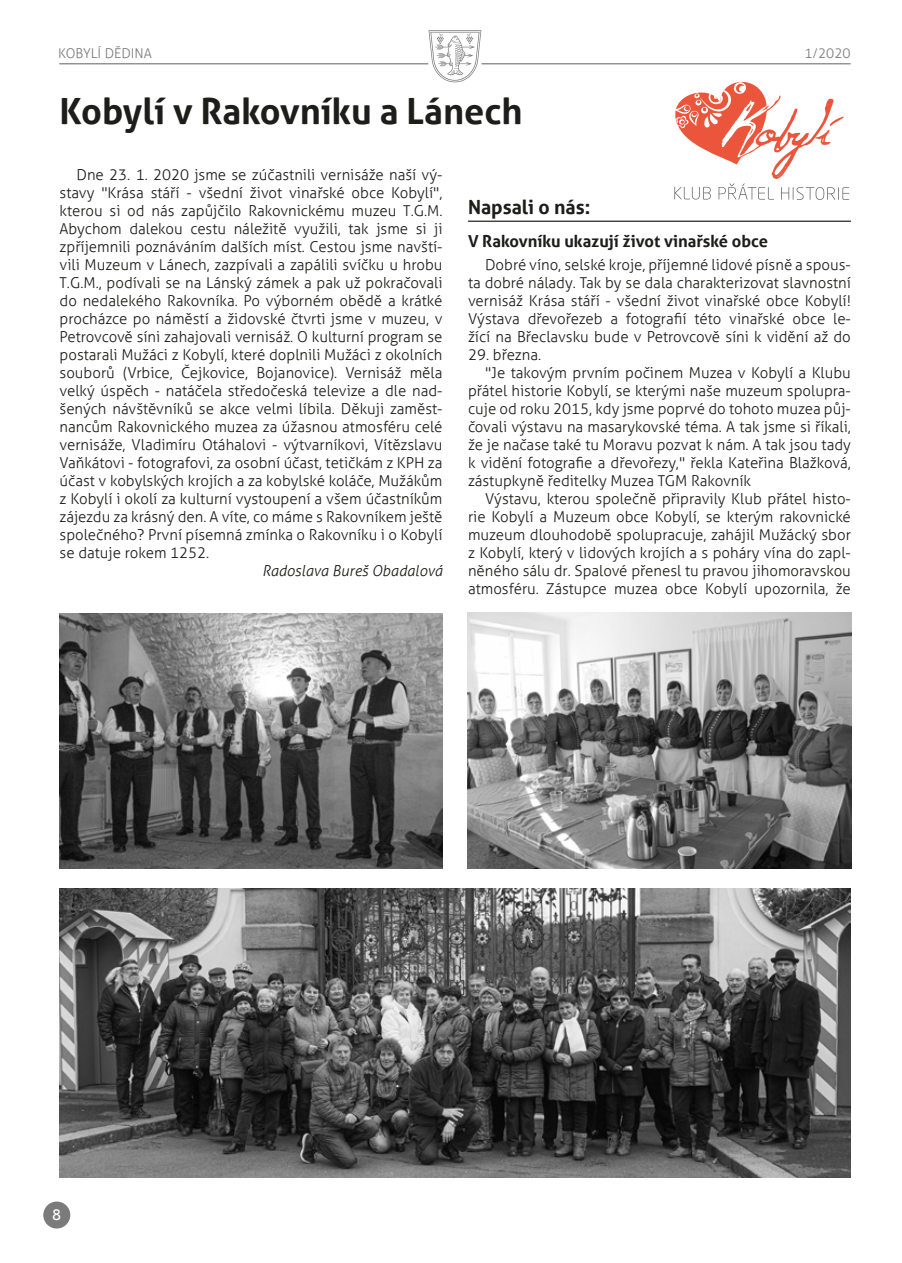
<style>
.page{position:relative;width:902px;height:1263px;background:#fff}
.page>*{position:absolute;margin:0;border:0;box-sizing:border-box;transform-origin:0 0}
.t1{font:700 36px "Aller";color:#1d1d1b}
.t2{font:700 19.5px "Aller";color:#1d1d1b}
.t3{font:700 16.5px "Aller";color:#1d1d1b}
.t4{font:300 15px/18px "Aller";color:#1d1d1b;text-align:justify}
.t5{font:italic 300 15px "Aller";color:#1d1d1b}
.t6{font:15px "Aller";color:#fff}
.t7{font:300 13.5px "Aller";color:#7c7b7b}
</style>
<div class="page">
<hr style="left:59px;top:63px;width:369px;height:1px;background:#7c7b7b">
<hr style="left:481px;top:63px;width:369px;height:1px;background:#7c7b7b">
<svg style="left:428px;top:30px;width:53px;height:52px"></svg>
<div style="left:43px;top:1201px;width:27px;height:27px;background:#7c7b7b;border-radius:50%"></div>
<svg style="left:674px;top:81px;width:175px;height:119px"></svg>
<hr style="left:468px;top:221px;width:382px;height:1px;background:#1d1d1b">
<img style="left:467px;top:612px;width:384px;height:256px">
<img style="left:60px;top:613px;width:382px;height:255px">
<img style="left:60px;top:889px;width:790px;height:289px">
<p class="t7" style="left:58px;top:45px;width:95px">KOBYLÍ DĚDINA</p>
<p class="t7" style="left:804px;top:45px;width:48px">1/2020</p>
<h1 class="t1" style="left:60px;top:89px;width:464px">Kobylí v Rakovníku a Lánech</h1>
<p class="t4" style="left:60px;top:166px;width:384px;text-indent:17px">Dne 23. 1. 2020 jsme se zúčastnili vernisáže naší vý&shy;stavy "Krása stáří - všední život vinařské obce Kobylí", kterou si od nás zapůjčilo Rakovnickému muzeu T.G.M.<br>Abychom dalekou cestu náležitě využili, tak jsme si ji zpříjemnili poznáváním dalších míst. Cestou jsme navští&shy;vili Muzeum v Lánech, zazpívali a zapálili svíčku u hrobu T.G.M., podívali se na Lánský zámek a pak už pokračovali do nedalekého Rakovníka. Po výborném obědě a krátké procházce po náměstí a židovské čtvrti jsme v muzeu, v Petrovcově síni zahajovali vernisáž. O kulturní program se postarali Mužáci z Kobylí, které doplnili Mužáci z okolních souborů (Vrbice, Čejkovice, Bojanovice). Vernisáž měla velký úspěch - natáčela středočeská televize a dle nad&shy;šených návštěvníků se akce velmi líbila. Děkuji zaměst&shy;nancům Rakovnického muzea za úžasnou atmosféru celé vernisáže, Vladimíru Otáhalovi - výtvarníkovi, Vítězslavu Vaňkátovi - fotografovi, za osobní účast, tetičkám z KPH za účast v kobylských krojích a za kobylské koláče, Mužákům z Kobylí i okolí za kulturní vystoupení a všem účastníkům zájezdu za krásný den. A víte, co máme s Rakovníkem ještě společného? První písemná zmínka o Rakovníku i o Kobylí se datuje rokem 1252.</p>
<p class="t5" style="left:262px;top:562px;width:182px">Radoslava Bureš Obadalová</p>
<h2 class="t2" style="left:468px;top:195px;width:124px">Napsali o nás:</h2>
<p class="t3" style="left:468px;top:231px;width:301px">V Rakovníku ukazují život vinařské obce</p>
<p class="t4" style="left:468px;top:256px;width:384px;text-indent:17px">Dobré víno, selské kroje, příjemné lidové písně a spous&shy;ta dobré nálady. Tak by se dala charakterizovat slavnostní vernisáž Krása stáří - všední život vinařské obce Kobylí!<br>Výstava dřevořezeb a fotografií této vinařské obce le&shy;žící na Břeclavsku bude v Petrovcově síni k vidění až do</p>
<p class="t4" style="left:468px;top:346px;width:75px">29. března.</p>
<p class="t4" style="left:485px;top:364px;width:367px">"Je takovým prvním počinem Muzea v Kobylí a Klubu</p>
<p class="t4" style="left:468px;top:382px;width:384px">přátel historie Kobylí, se kterými naše muzeum spolupra-</p>
<p class="t4" style="left:468px;top:400px;width:384px">cuje od roku 2015, kdy jsme poprvé do tohoto muzea půj-</p>
<p class="t4" style="left:468px;top:418px;width:384px">čovali výstavu na masarykovské téma. A tak jsme si říkali,</p>
<p class="t4" style="left:468px;top:436px;width:384px">že je načase také tu Moravu pozvat k nám. A tak jsou tady</p>
<p class="t4" style="left:468px;top:454px;width:384px">k vidění fotografie a dřevořezy," řekla Kateřina Blažková,</p>
<p class="t4" style="left:468px;top:472px;width:284px">zástupkyně ředitelky Muzea TGM Rakovník</p>
<p class="t4" style="left:485px;top:490px;width:367px">Výstavu, kterou společně připravily Klub přátel histo-</p>
<p class="t4" style="left:468px;top:508px;width:384px">rie Kobylí a Muzeum obce Kobylí, se kterým rakovnické</p>
<p class="t4" style="left:468px;top:526px;width:384px">muzeum dlouhodobě spolupracuje, zahájil Mužácký sbor</p>
<p class="t4" style="left:468px;top:544px;width:384px">z Kobylí, který v lidových krojích a s poháry vína do zapl-</p>
<p class="t4" style="left:468px;top:562px;width:384px">něného sálu dr. Spalové přenesl tu pravou jihomoravskou</p>
<p class="t4" style="left:468px;top:580px;width:384px">atmosféru. Zástupce muzea obce Kobylí upozornila, že</p>
<p class="t6" style="left:52px;top:1205px;width:10px">8</p>
</div>
